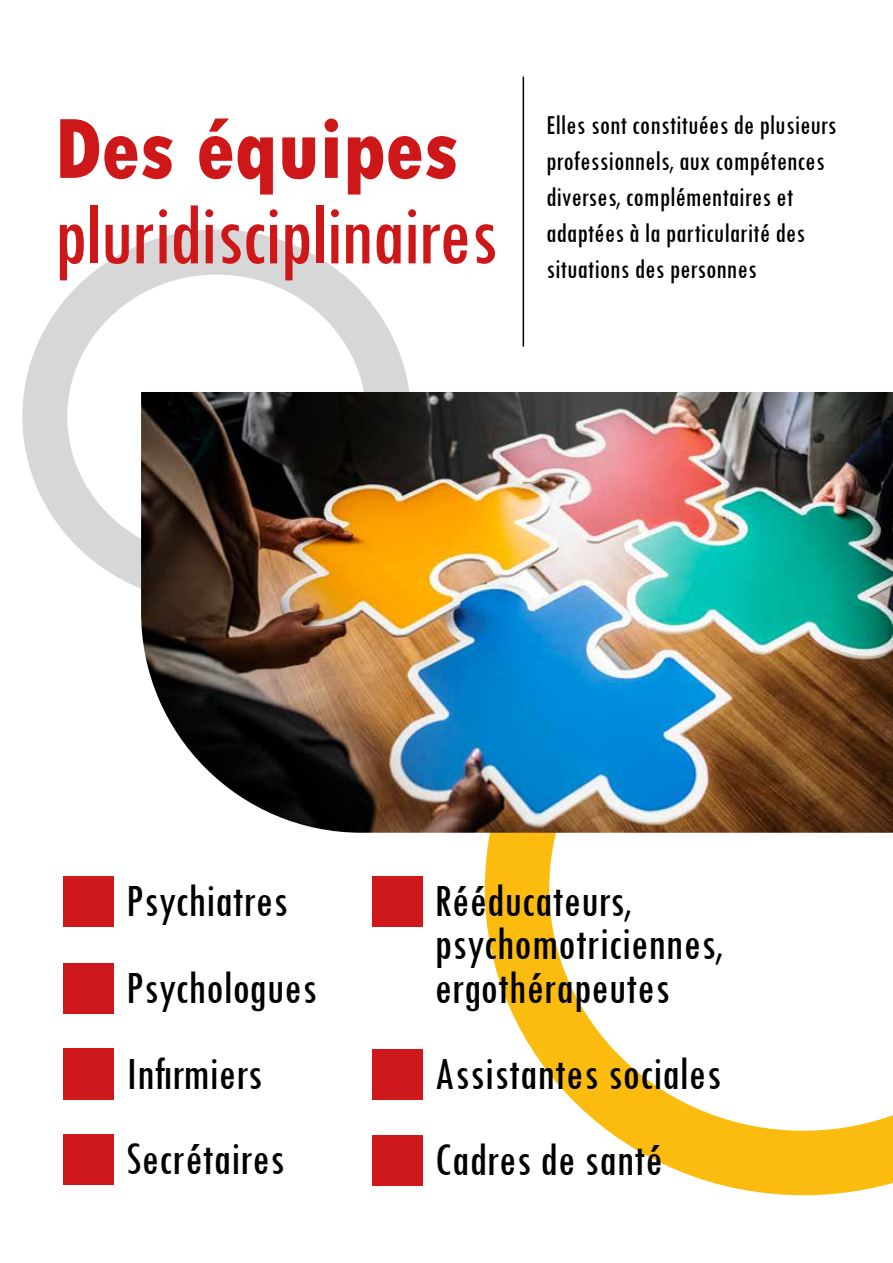
<style>
.page{position:relative;width:893px;height:1263px;background:#fff}
.page>*{position:absolute;margin:0;border:0;box-sizing:border-box;transform-origin:0 0}
.t1{font:condensed 90px "Tw Cen";letter-spacing:-.02em;color:#cd1719}
.t2{font:800 condensed 90px "Tw Cen";color:#cd1719}
.t3{font:condensed 48px/86.7px "Tw Cen";color:#000}
.t4{font:condensed 28.5px/36px "Tw Cen";color:#000}
</style>
<div class="page">
<div style="left:22px;top:230px;width:389px;height:373px;border:45px solid #d7d7d7;border-radius:50%"></div>
<hr style="left:523px;top:77px;width:1px;height:270px;background:#000">
<svg style="left:485px;top:833px;width:408px;height:362px"></svg>
<img style="left:141px;top:392px;width:752px;height:441px">
<div style="left:64px;top:876px;width:50px;height:50px;background:#ce181c"></div>
<div style="left:64px;top:963px;width:50px;height:50px;background:#ce181c"></div>
<div style="left:64px;top:1049px;width:50px;height:50px;background:#ce181c"></div>
<div style="left:372px;top:876px;width:50px;height:50px;background:#ce181c"></div>
<div style="left:372px;top:1049px;width:50px;height:50px;background:#ce181c"></div>
<div style="left:372px;top:1135px;width:50px;height:50px;background:#ce181c"></div>
<div style="left:64px;top:1048px;width:50px;height:50px;background:#ce181c"></div>
<div style="left:64px;top:1134px;width:50px;height:50px;background:#ce181c"></div>
<h1 class="t2" style="left:54px;top:96px;width:406px">Des équipes</h1>
<h1 class="t1" style="left:54px;top:181px;width:445px">pluridisciplinaires</h1>
<p class="t4" style="left:546px;top:106px;width:292px">Elles sont constituées de plusieurs professionnels, aux compétences diverses, complémentaires et adaptées à la particularité des situations des personnes</p>
<h2 class="t3" style="left:126px;top:856px;width:192px">Psychiatres<br>Psychologues<br>Infirmiers</h2>
<h2 class="t3" style="left:434px;top:877px;width:290px;line-height:43.5px">Rééducateurs, psychomotriciennes, ergothérapeutes</h2>
<h2 class="t3" style="left:434px;top:1029px;width:288px">Assistantes sociales</h2>
<h2 class="t3" style="left:126px;top:1114px;width:160px">Secrétaires</h2>
<h2 class="t3" style="left:434px;top:1115px;width:230px">Cadres de santé</h2>
</div>
